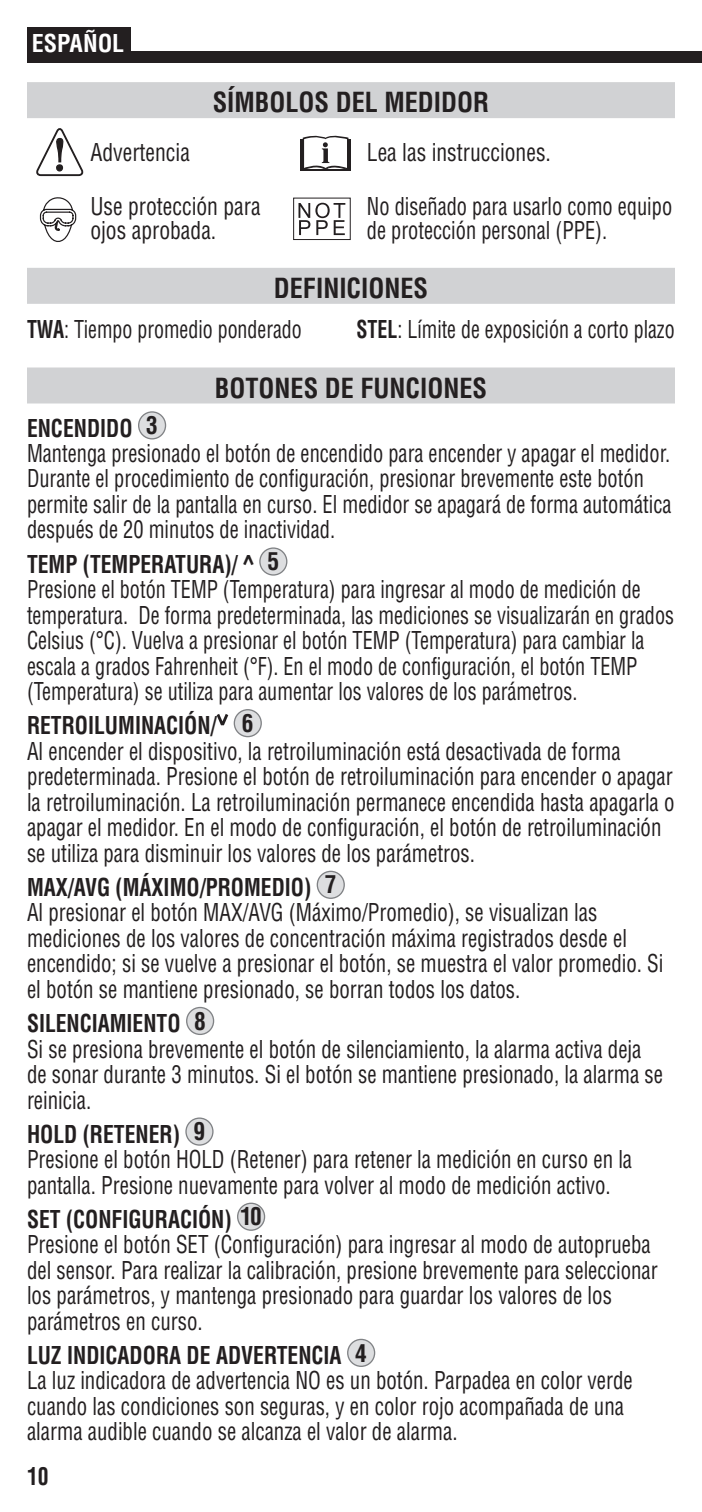
<style>
.page{position:relative;width:702px;height:1512px;background:#fff}
.page>*{position:absolute;margin:0;border:0;box-sizing:border-box;transform-origin:0 0}
.t1{font:700 condensed 27px "Helvetica LT Std";color:#231f20}
.t2{font:condensed 24px/25.5px "Helvetica LT Std";color:#231f20;scale:.87 1}
.t3{font:condensed 24px/25.5px "Helvetica LT Std";color:#231f20;scale:.84 1}
.t4{font:condensed 24px/25.5px "Helvetica LT Std";color:#231f20;scale:.85 1}
.t5{font:700 condensed 24px "Helvetica LT Std";color:#231f20;scale:.9 1}
.t6{font:condensed 24px "Helvetica LT Std";color:#231f20;scale:.83 1}
.t7{font:condensed 24px/24px "Helvetica LT Std";color:#231f20;scale:.9 1}
.t8{font:700 condensed 24px "Helvetica LT Std";color:#fff}
.s1{font-weight:700}
</style>
<div class="page">
<div style="left:27px;top:51px;width:675px;height:12px;background:#231f20"></div>
<div style="left:27px;top:27px;width:104px;height:33px;background:#231f20"></div>
<div style="left:27px;top:368px;width:648px;height:36px;background:#d1d2d4"></div>
<div style="left:139px;top:412px;width:27px;height:27px;background:#dddee0;border-radius:50%"></div>
<div style="left:138px;top:411px;width:28px;height:29px;border:1px solid #808285;border-radius:50%"></div>
<div style="left:260px;top:548px;width:27px;height:27px;background:#dddee0;border-radius:50%"></div>
<div style="left:259px;top:547px;width:28px;height:29px;border:1px solid #808285;border-radius:50%"></div>
<svg style="left:217px;top:714px;width:11px;height:11px"></svg>
<div style="left:234px;top:710px;width:27px;height:27px;background:#dddee0;border-radius:50%"></div>
<div style="left:234px;top:709px;width:28px;height:28px;border:1px solid #808285;border-radius:50%"></div>
<div style="left:317px;top:871px;width:27px;height:27px;background:#dddee0;border-radius:50%"></div>
<div style="left:317px;top:871px;width:28px;height:28px;border:1px solid #808285;border-radius:50%"></div>
<div style="left:187px;top:1008px;width:27px;height:26px;background:#dddee0;border-radius:50%"></div>
<div style="left:186px;top:1007px;width:28px;height:28px;border:1px solid #808285;border-radius:50%"></div>
<div style="left:186px;top:1118px;width:27px;height:27px;background:#dddee0;border-radius:50%"></div>
<div style="left:185px;top:1117px;width:29px;height:29px;border:1px solid #808285;border-radius:50%"></div>
<div style="left:238px;top:1203px;width:27px;height:27px;background:#dddee0;border-radius:50%"></div>
<div style="left:237px;top:1203px;width:28px;height:28px;border:1px solid #808285;border-radius:50%"></div>
<div style="left:348px;top:1339px;width:27px;height:27px;background:#dddee0;border-radius:50%"></div>
<div style="left:347px;top:1339px;width:28px;height:28px;border:1px solid #808285;border-radius:50%"></div>
<div style="left:27px;top:268px;width:648px;height:36px;background:#d1d2d4"></div>
<div style="left:27px;top:82px;width:648px;height:36px;background:#d1d2d4"></div>
<svg style="left:36px;top:128px;width:47px;height:48px"></svg>
<svg style="left:39px;top:197px;width:38px;height:45px"></svg>
<svg style="left:299px;top:203px;width:46px;height:32px"></svg>
<div style="left:293px;top:198px;width:58px;height:42px;border:1px solid #231f20"></div>
<div style="left:301px;top:139px;width:50px;height:32px;background:#231f20"></div>
<svg style="left:303px;top:135px;width:45px;height:34px"></svg>
<p class="t8" style="left:32px;top:28px;width:94px">ESPAÑOL</p>
<p class="t1" style="left:213px;top:85px;width:278px">SÍMBOLOS DEL MEDIDOR</p>
<p class="t7" style="left:90px;top:140px;width:112px">Advertencia</p>
<p class="t7" style="left:90px;top:195px;width:191px">Use protección para ojos aprobada.</p>
<p class="t4" style="left:367px;top:195px;width:361px;line-height:24px">No diseñado para usarlo como equipo de protección personal (PPE).</p>
<p class="t7" style="left:367px;top:140px;width:206px">Lea las instrucciones.</p>
<p class="t1" style="left:274px;top:271px;width:156px">DEFINICIONES</p>
<p class="t6" style="left:27px;top:315px;width:333px"><span class="s1">TWA</span>: Tiempo promedio ponderado</p>
<p class="t6" style="left:357px;top:315px;width:385px"><span class="s1">STEL</span>: Límite de exposición a corto plazo</p>
<p class="t1" style="left:215px;top:371px;width:274px">BOTONES DE FUNCIONES</p>
<p class="t5" style="left:27px;top:413px;width:147px">ENCENDIDO 3</p>
<p class="t4" style="left:27px;top:440px;width:760px">Mantenga presionado el botón de encendido para encender y apagar el medidor.<br>Durante el procedimiento de configuración, presionar brevemente este botón permite salir de la pantalla en curso. El medidor se apagará de forma automática después de 20 minutos de inactividad.</p>
<p class="t5" style="left:27px;top:549px;width:282px">TEMP (TEMPERATURA)/ ^ 5</p>
<p class="t3" style="left:27px;top:577px;width:772px">Presione el botón TEMP (Temperatura) para ingresar al modo de medición de temperatura. De forma predeterminada, las mediciones se visualizarán en grados Celsius (°C). Vuelva a presionar el botón TEMP (Temperatura) para cambiar la escala a grados Fahrenheit (°F). En el modo de configuración, el botón TEMP (Temperatura) se utiliza para aumentar los valores de los parámetros.</p>
<p class="t5" style="left:27px;top:711px;width:253px">RETROILUMINACIÓN/ 6</p>
<p class="t2" style="left:27px;top:738px;width:746px">Al encender el dispositivo, la retroiluminación está desactivada de forma predeterminada. Presione el botón de retroiluminación para encender o apagar la retroiluminación. La retroiluminación permanece encendida hasta apagarla o apagar el medidor. En el modo de configuración, el botón de retroiluminación se utiliza para disminuir los valores de los parámetros.</p>
<p class="t5" style="left:27px;top:872px;width:346px">MAX/AVG (MÁXIMO/PROMEDIO) 7</p>
<p class="t2" style="left:27px;top:900px;width:733px">Al presionar el botón MAX/AVG (Máximo/Promedio), se visualizan las mediciones de los valores de concentración máxima registrados desde el encendido; si se vuelve a presionar el botón, se muestra el valor promedio. Si el botón se mantiene presionado, se borran todos los datos.</p>
<p class="t5" style="left:27px;top:1008px;width:200px">SILENCIAMIENTO 8</p>
<p class="t2" style="left:27px;top:1036px;width:733px">Si se presiona brevemente el botón de silenciamiento, la alarma activa deja de sonar durante 3 minutos. Si el botón se mantiene presionado, la alarma se reinicia.</p>
<p class="t5" style="left:27px;top:1119px;width:200px">HOLD (RETENER) 9</p>
<p class="t2" style="left:27px;top:1147px;width:697px">Presione el botón HOLD (Retener) para retener la medición en curso en la pantalla. Presione nuevamente para volver al modo de medición activo.</p>
<p class="t5" style="left:27px;top:1204px;width:263px">SET (CONFIGURACIÓN) 10</p>
<p class="t2" style="left:27px;top:1232px;width:727px">Presione el botón SET (Configuración) para ingresar al modo de autoprueba del sensor. Para realizar la calibración, presione brevemente para seleccionar los parámetros, y mantenga presionado para guardar los valores de los parámetros en curso.</p>
<p class="t5" style="left:27px;top:1340px;width:379px">LUZ INDICADORA DE ADVERTENCIA 4</p>
<p class="t2" style="left:27px;top:1368px;width:698px">La luz indicadora de advertencia NO es un botón. Parpadea en color verde cuando las condiciones son seguras, y en color rojo acompañada de una alarma audible cuando se alcanza el valor de alarma.</p>
<p class="t5" style="left:27px;top:1461px;width:26px">10</p>
</div>
